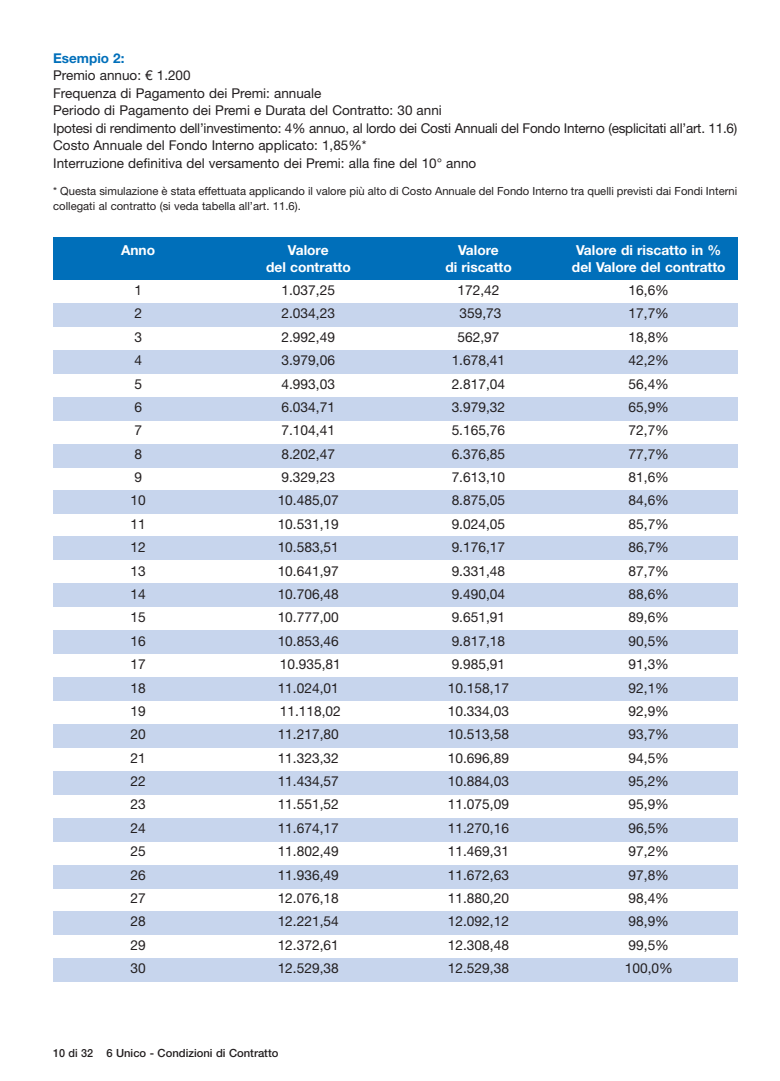
<style>
.page{position:relative;width:780px;height:1081px;background:#fff}
.page>*{position:absolute;margin:0;border:0;box-sizing:border-box;transform-origin:0 0}
.t1{font:13.75px "Helvetica Neue LT";color:#231f20}
.t2{font:700 13.75px "Helvetica Neue LT";color:#fff}
.t3{font:13.5px/17.5px "Helvetica Neue LT";color:#231f20}
.t4{font:700 13.5px "Helvetica Neue LT";color:#006fba}
.t5{font:11.25px/15px "Helvetica Neue LT";color:#231f20}
.t6{font:500 11.25px "Helvetica Neue LT";color:#231f20;scale:.96 1}
</style>
<div class="page">
<div style="left:53px;top:818px;width:684px;height:23px;background:#c7d5ed"></div>
<div style="left:53px;top:865px;width:684px;height:23px;background:#c7d5ed"></div>
<div style="left:53px;top:912px;width:684px;height:23px;background:#c7d5ed"></div>
<div style="left:53px;top:958px;width:684px;height:24px;background:#c7d5ed"></div>
<div style="left:53px;top:771px;width:684px;height:23px;background:#c7d5ed"></div>
<div style="left:53px;top:584px;width:684px;height:23px;background:#c7d5ed"></div>
<div style="left:53px;top:630px;width:684px;height:24px;background:#c7d5ed"></div>
<div style="left:53px;top:677px;width:684px;height:24px;background:#c7d5ed"></div>
<div style="left:53px;top:724px;width:684px;height:24px;background:#c7d5ed"></div>
<div style="left:53px;top:537px;width:684px;height:23px;background:#c7d5ed"></div>
<div style="left:53px;top:350px;width:684px;height:23px;background:#c7d5ed"></div>
<div style="left:53px;top:397px;width:684px;height:23px;background:#c7d5ed"></div>
<div style="left:53px;top:444px;width:684px;height:23px;background:#c7d5ed"></div>
<div style="left:53px;top:491px;width:684px;height:23px;background:#c7d5ed"></div>
<div style="left:53px;top:237px;width:684px;height:43px;background:#006fba"></div>
<div style="left:53px;top:303px;width:684px;height:23px;background:#c7d5ed"></div>
<p class="t4" style="left:53px;top:53px;width:73px">Esempio 2:</p>
<p class="t3" style="left:53px;top:68px;width:685px">Premio annuo: € 1.200<br>Frequenza di Pagamento dei Premi: annuale<br>Periodo di Pagamento dei Premi e Durata del Contratto: 30 anni<br>Ipotesi di rendimento dell’investimento: 4% annuo, al lordo dei Costi Annuali del Fondo Interno (esplicitati all’art. 11.6)<br>Costo Annuale del Fondo Interno applicato: 1,85%*<br>Interruzione definitiva del versamento dei Premi: alla fine del 10° anno</p>
<p class="t5" style="left:53px;top:185px;width:685px">* Questa simulazione è stata effettuata applicando il valore più alto di Costo Annuale del Fondo Interno tra quelli previsti dai Fondi Interni collegati al contratto (si veda tabella all’art. 11.6).</p>
<p class="t2" style="left:121px;top:246px;width:36px">Anno</p>
<p class="t2" style="left:288px;top:246px;width:42px">Valore</p>
<p class="t2" style="left:458px;top:246px;width:42px">Valore</p>
<p class="t2" style="left:576px;top:246px;width:147px">Valore di riscatto in %</p>
<p class="t2" style="left:266px;top:262px;width:86px">del contratto</p>
<p class="t2" style="left:445px;top:262px;width:68px">di riscatto</p>
<p class="t2" style="left:572px;top:262px;width:155px">del Valore del contratto</p>
<p class="t1" style="left:134px;top:285px;width:9px">1</p>
<p class="t1" style="left:281px;top:285px;width:55px">1.037,25</p>
<p class="t1" style="left:457px;top:285px;width:44px">172,42</p>
<p class="t1" style="left:628px;top:285px;width:42px">16,6%</p>
<p class="t1" style="left:134px;top:309px;width:9px">2</p>
<p class="t1" style="left:281px;top:309px;width:55px">2.034,23</p>
<p class="t1" style="left:459px;top:309px;width:44px">359,73</p>
<p class="t1" style="left:628px;top:309px;width:42px">17,7%</p>
<p class="t1" style="left:134px;top:332px;width:9px">3</p>
<p class="t1" style="left:281px;top:332px;width:55px">2.992,49</p>
<p class="t1" style="left:457px;top:332px;width:44px">562,97</p>
<p class="t1" style="left:628px;top:332px;width:42px">18,8%</p>
<p class="t1" style="left:134px;top:355px;width:9px">4</p>
<p class="t1" style="left:281px;top:355px;width:55px">3.979,06</p>
<p class="t1" style="left:451px;top:355px;width:55px">1.678,41</p>
<p class="t1" style="left:628px;top:355px;width:42px">42,2%</p>
<p class="t1" style="left:134px;top:379px;width:9px">5</p>
<p class="t1" style="left:281px;top:379px;width:55px">4.993,03</p>
<p class="t1" style="left:451px;top:379px;width:55px">2.817,04</p>
<p class="t1" style="left:628px;top:379px;width:42px">56,4%</p>
<p class="t1" style="left:134px;top:402px;width:9px">6</p>
<p class="t1" style="left:281px;top:402px;width:55px">6.034,71</p>
<p class="t1" style="left:451px;top:402px;width:55px">3.979,32</p>
<p class="t1" style="left:628px;top:402px;width:42px">65,9%</p>
<p class="t1" style="left:134px;top:425px;width:9px">7</p>
<p class="t1" style="left:281px;top:425px;width:55px">7.104,41</p>
<p class="t1" style="left:451px;top:425px;width:55px">5.165,76</p>
<p class="t1" style="left:628px;top:425px;width:42px">72,7%</p>
<p class="t1" style="left:134px;top:449px;width:9px">8</p>
<p class="t1" style="left:281px;top:449px;width:55px">8.202,47</p>
<p class="t1" style="left:451px;top:449px;width:55px">6.376,85</p>
<p class="t1" style="left:628px;top:449px;width:42px">77,7%</p>
<p class="t1" style="left:134px;top:472px;width:9px">9</p>
<p class="t1" style="left:281px;top:472px;width:55px">9.329,23</p>
<p class="t1" style="left:451px;top:472px;width:55px">7.613,10</p>
<p class="t1" style="left:628px;top:472px;width:42px">81,6%</p>
<p class="t1" style="left:131px;top:496px;width:17px">10</p>
<p class="t1" style="left:278px;top:496px;width:63px">10.485,07</p>
<p class="t1" style="left:451px;top:496px;width:55px">8.875,05</p>
<p class="t1" style="left:628px;top:496px;width:42px">84,6%</p>
<p class="t1" style="left:131px;top:519px;width:17px">11</p>
<p class="t1" style="left:278px;top:519px;width:63px">10.531,19</p>
<p class="t1" style="left:451px;top:519px;width:55px">9.024,05</p>
<p class="t1" style="left:628px;top:519px;width:42px">85,7%</p>
<p class="t1" style="left:131px;top:542px;width:17px">12</p>
<p class="t1" style="left:278px;top:542px;width:63px">10.583,51</p>
<p class="t1" style="left:451px;top:542px;width:55px">9.176,17</p>
<p class="t1" style="left:628px;top:542px;width:42px">86,7%</p>
<p class="t1" style="left:131px;top:566px;width:17px">13</p>
<p class="t1" style="left:278px;top:566px;width:63px">10.641,97</p>
<p class="t1" style="left:451px;top:566px;width:55px">9.331,48</p>
<p class="t1" style="left:628px;top:566px;width:42px">87,7%</p>
<p class="t1" style="left:131px;top:589px;width:17px">14</p>
<p class="t1" style="left:278px;top:589px;width:63px">10.706,48</p>
<p class="t1" style="left:451px;top:589px;width:55px">9.490,04</p>
<p class="t1" style="left:628px;top:589px;width:42px">88,6%</p>
<p class="t1" style="left:131px;top:612px;width:17px">15</p>
<p class="t1" style="left:278px;top:612px;width:63px">10.777,00</p>
<p class="t1" style="left:451px;top:612px;width:55px">9.651,91</p>
<p class="t1" style="left:628px;top:612px;width:42px">89,6%</p>
<p class="t1" style="left:131px;top:636px;width:17px">16</p>
<p class="t1" style="left:278px;top:636px;width:63px">10.853,46</p>
<p class="t1" style="left:451px;top:636px;width:55px">9.817,18</p>
<p class="t1" style="left:628px;top:636px;width:42px">90,5%</p>
<p class="t1" style="left:131px;top:659px;width:17px">17</p>
<p class="t1" style="left:280px;top:659px;width:63px">10.935,81</p>
<p class="t1" style="left:451px;top:659px;width:55px">9.985,91</p>
<p class="t1" style="left:628px;top:659px;width:42px">91,3%</p>
<p class="t1" style="left:131px;top:683px;width:17px">18</p>
<p class="t1" style="left:278px;top:683px;width:63px">11.024,01</p>
<p class="t1" style="left:448px;top:683px;width:63px">10.158,17</p>
<p class="t1" style="left:628px;top:683px;width:42px">92,1%</p>
<p class="t1" style="left:131px;top:706px;width:17px">19</p>
<p class="t1" style="left:280px;top:706px;width:63px">11.118,02</p>
<p class="t1" style="left:448px;top:706px;width:63px">10.334,03</p>
<p class="t1" style="left:628px;top:706px;width:42px">92,9%</p>
<p class="t1" style="left:131px;top:729px;width:17px">20</p>
<p class="t1" style="left:278px;top:729px;width:63px">11.217,80</p>
<p class="t1" style="left:448px;top:729px;width:63px">10.513,58</p>
<p class="t1" style="left:628px;top:729px;width:42px">93,7%</p>
<p class="t1" style="left:131px;top:753px;width:17px">21</p>
<p class="t1" style="left:278px;top:753px;width:63px">11.323,32</p>
<p class="t1" style="left:448px;top:753px;width:63px">10.696,89</p>
<p class="t1" style="left:628px;top:753px;width:42px">94,5%</p>
<p class="t1" style="left:131px;top:776px;width:17px">22</p>
<p class="t1" style="left:278px;top:776px;width:63px">11.434,57</p>
<p class="t1" style="left:448px;top:776px;width:63px">10.884,03</p>
<p class="t1" style="left:628px;top:776px;width:42px">95,2%</p>
<p class="t1" style="left:131px;top:799px;width:17px">23</p>
<p class="t1" style="left:278px;top:799px;width:63px">11.551,52</p>
<p class="t1" style="left:448px;top:799px;width:63px">11.075,09</p>
<p class="t1" style="left:628px;top:799px;width:42px">95,9%</p>
<p class="t1" style="left:131px;top:823px;width:17px">24</p>
<p class="t1" style="left:278px;top:823px;width:63px">11.674,17</p>
<p class="t1" style="left:448px;top:823px;width:63px">11.270,16</p>
<p class="t1" style="left:628px;top:823px;width:42px">96,5%</p>
<p class="t1" style="left:131px;top:846px;width:17px">25</p>
<p class="t1" style="left:278px;top:846px;width:63px">11.802,49</p>
<p class="t1" style="left:448px;top:846px;width:63px">11.469,31</p>
<p class="t1" style="left:628px;top:846px;width:42px">97,2%</p>
<p class="t1" style="left:131px;top:870px;width:17px">26</p>
<p class="t1" style="left:278px;top:870px;width:63px">11.936,49</p>
<p class="t1" style="left:448px;top:870px;width:63px">11.672,63</p>
<p class="t1" style="left:628px;top:870px;width:42px">97,8%</p>
<p class="t1" style="left:131px;top:893px;width:17px">27</p>
<p class="t1" style="left:278px;top:893px;width:63px">12.076,18</p>
<p class="t1" style="left:448px;top:893px;width:63px">11.880,20</p>
<p class="t1" style="left:628px;top:893px;width:42px">98,4%</p>
<p class="t1" style="left:131px;top:916px;width:17px">28</p>
<p class="t1" style="left:278px;top:916px;width:63px">12.221,54</p>
<p class="t1" style="left:448px;top:916px;width:63px">12.092,12</p>
<p class="t1" style="left:628px;top:916px;width:42px">98,9%</p>
<p class="t1" style="left:131px;top:940px;width:17px">29</p>
<p class="t1" style="left:278px;top:940px;width:63px">12.372,61</p>
<p class="t1" style="left:448px;top:940px;width:63px">12.308,48</p>
<p class="t1" style="left:628px;top:940px;width:42px">99,5%</p>
<p class="t1" style="left:131px;top:963px;width:17px">30</p>
<p class="t1" style="left:278px;top:963px;width:63px">12.529,38</p>
<p class="t1" style="left:448px;top:963px;width:63px">12.529,38</p>
<p class="t1" style="left:624px;top:963px;width:50px">100,0%</p>
<p class="t6" style="left:53px;top:1049px;width:236px">10 di 32 6 Unico - Condizioni di Contratto</p>
</div>
